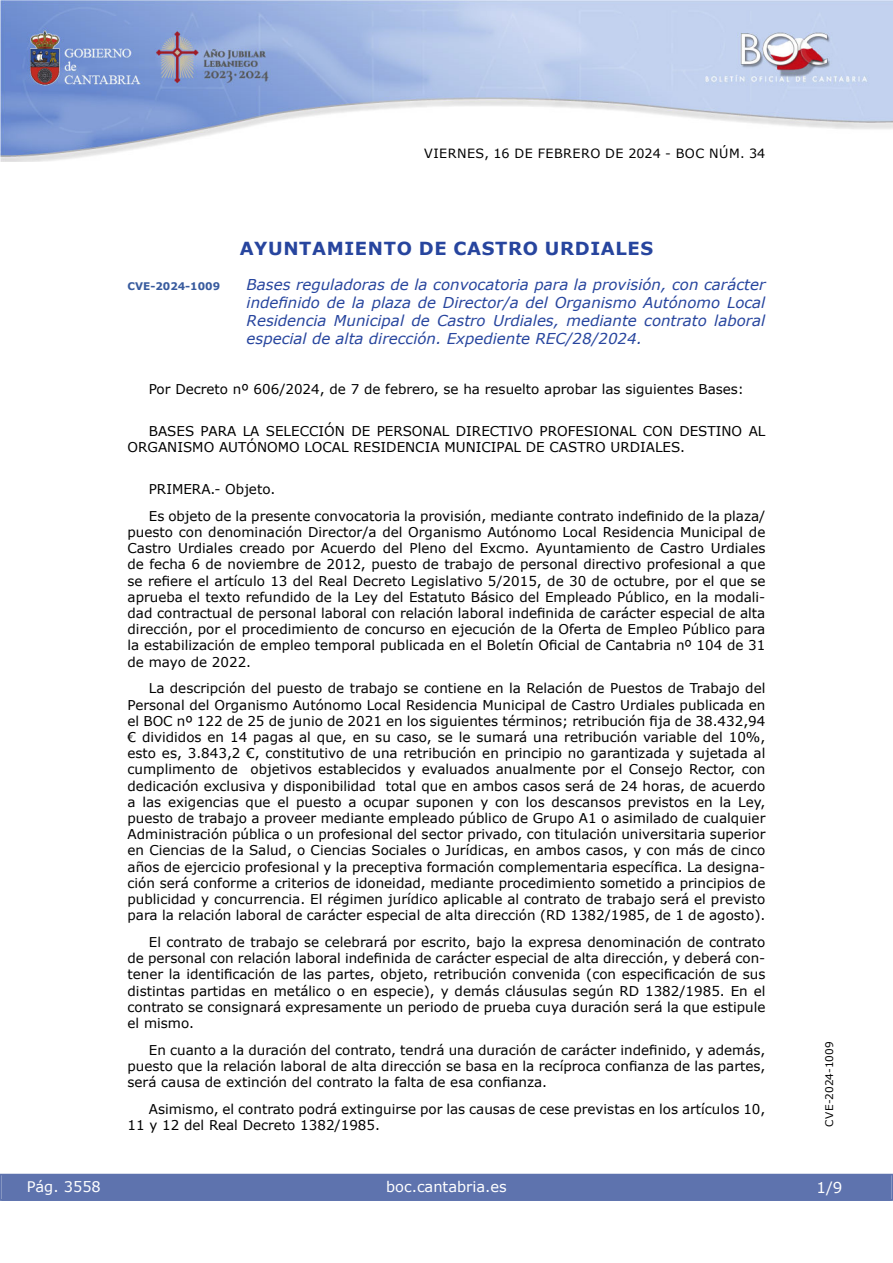
<style>
.page{position:relative;width:893px;height:1263px;background:#fff}
.page>*{position:absolute;margin:0;border:0;box-sizing:border-box;transform-origin:0 0}
.emisor_text{font:700 18px "Verdana";letter-spacing:.035em;color:#27459e}
.Titulo_text{font:italic 15px/18px "Verdana";color:#27459e;text-align:justify}
.t1{font:15px "Verdana 2";color:#fff}
.t2{font:14.55px "Verdana 2";color:#fff}
.inicio_de_parrafo{font:13.5px/16.2px "Verdana 2";color:#000;text-align:justify}
.inicio_de_parrafo-2{font:13.5px/16.2px "Verdana";color:#000;text-align:justify}
.t3{font:12.75px "Verdana 2";letter-spacing:.035em;color:#000}
.t4{font:10.5px "Verdana 2";color:#000}
.Titulo_text-2{font:700 10.5px "Verdana";color:#385b9e}
.s1{font-family:"Verdana Italic 2";font-style:normal}
.s2{font-family:"Verdana"}
.s3{font-family:"Verdana 2"}
</style>
<div class="page">
<img style="left:0;top:0;width:893px;height:161px">
<div style="left:1px;top:1174px;width:890px;height:27px;background:#5e73ae"></div>
<p class="t3" style="left:424px;top:144px;width:342px">VIERNES, 16 DE FEBRERO DE 2024 - BOC NÚM. 34</p>
<h4 class="emisor_text" style="left:240px;top:236px;width:415px">AYUNTAMIENTO DE CASTRO URDIALES</h4>
<p class="Titulo_text-2" style="left:128px;top:279px;width:94px">CVE-2024-1009</p>
<p class="Titulo_text" style="left:247px;top:275px;width:520px"><span class="s1">Bases reguladoras de la convocatoria para la provisión, con carácter </span>indefinido de la plaza de Director/a del Organismo Autónomo Local Residencia Municipal de Castro Urdiales, mediante contrato laboral especial de alta dirección. Expediente REC/28/2024.</p>
<p class="inicio_de_parrafo" style="left:149px;top:381px;width:597px">Por Decreto nº 606/2024, de 7 de febrero, se ha resuelto aprobar las siguientes Bases:</p>
<p class="inicio_de_parrafo" style="left:128px;top:423px;width:639px;text-indent:21px">BASES PARA LA SELECCIÓN DE PERSONAL DIRECTIVO PROFESIONAL CON DESTINO AL<br>ORGANISMO AUTÓNOMO LOCAL RESIDENCIA MUNICIPAL DE CASTRO URDIALES.</p>
<p class="inicio_de_parrafo" style="left:149px;top:481px;width:128px">PRIMERA.- Objeto.</p>
<p class="inicio_de_parrafo" style="left:128px;top:508px;width:639px;text-indent:21px"><span class="s2">Es objeto de la presente convocatoria la provisión, mediante contrato indefinido de la plaza/ </span>puesto con denominación Director/a del Organismo Autónomo Local Residencia Municipal de Castro Urdiales creado por Acuerdo del Pleno del Excmo. Ayuntamiento de Castro Urdiales de fecha 6 de noviembre de 2012, puesto de trabajo de personal directivo profesional a que <span class="s2">se refiere el artículo 13 del Real Decreto Legislativo 5/2015, de 30 de octubre, por el que se </span>aprueba el texto refundido de la Ley del Estatuto Básico del Empleado Público, en la modali&shy;<span class="s2">dad contractual de personal laboral con relación laboral indefinida de carácter especial de alta </span>dirección, por el procedimiento de concurso en ejecución de la Oferta de Empleo Público para <span class="s2">la estabilización de empleo temporal publicada en el Boletín Oficial de Cantabria nº 104 de 31 </span>de mayo de 2022.</p>
<p class="inicio_de_parrafo" style="left:128px;top:680px;width:639px;text-indent:21px">La descripción del puesto de trabajo se contiene en la Relación de Puestos de Trabajo del Personal del Organismo Autónomo Local Residencia Municipal de Castro Urdiales publicada en <span class="s2">el BOC nº 122 de 25 de junio de 2021 en los siguientes términos; retribución fija de 38.432,94 </span>€ divididos en 14 pagas al que, en su caso, se le sumará una retribución variable del 10%, <span class="s2">esto es, 3.843,2 €, constitutivo de una retribución en principio no garantizada y sujetada al </span>cumplimento de objetivos establecidos y evaluados anualmente por el Consejo Rector, con dedicación exclusiva y disponibilidad total que en ambos casos será de 24 horas, de acuerdo a las exigencias que el puesto a ocupar suponen y con los descansos previstos en la Ley, puesto de trabajo a proveer mediante empleado público de Grupo A1 o asimilado de cualquier Administración pública o un profesional del sector privado, con titulación universitaria superior <span class="s2">en Ciencias de la Salud, o Ciencias Sociales o Jurídicas, en ambos casos, y con más de cinco años de ejercicio profesional y la preceptiva formación complementaria específica. La designa&shy;</span>ción será conforme a criterios de idoneidad, mediante procedimiento sometido a principios de <span class="s2">publicidad y concurrencia. El régimen jurídico aplicable al contrato de trabajo será el previsto </span>para la relación laboral de carácter especial de alta dirección (RD 1382/1985, de 1 de agosto).</p>
<p class="inicio_de_parrafo" style="left:128px;top:934px;width:639px;text-indent:21px">El contrato de trabajo se celebrará por escrito, bajo la expresa denominación de contrato <span class="s2">de personal con relación laboral indefinida de carácter especial de alta dirección, y deberá con&shy;tener la identificación de las partes, objeto, retribución convenida (con especificación de sus </span>distintas partidas en metálico o en especie), y demás cláusulas según RD 1382/1985. En el contrato se consignará expresamente un periodo de prueba cuya duración será la que estipule el mismo.</p>
<p class="inicio_de_parrafo-2" style="left:128px;top:1042px;width:639px;text-indent:21px">En cuanto a la duración del contrato, tendrá una duración de carácter indefinido, y además, puesto que la relación laboral de alta dirección se basa en la recíproca confianza de las partes, será causa de extinción del contrato la falta de esa confianza.</p>
<p class="inicio_de_parrafo-2" style="left:128px;top:1101px;width:639px;text-indent:21px">Asimismo, el contrato podrá extinguirse por las causas de cese previstas en los artículos 10,<br><span class="s3">11 y 12 del Real Decreto 1382/1985.</span></p>
<p class="t2" style="left:27px;top:1177px;width:76px">Pág. 3558</p>
<p class="t2" style="left:386px;top:1177px;width:122px">boc.cantabria.es</p>
<p class="t4" style="left:822px;top:1126px;width:87px;rotate:-90deg">CVE-2024-1009</p>
<p class="t1" style="left:816px;top:1177px;width:27px">1/9</p>
</div>
